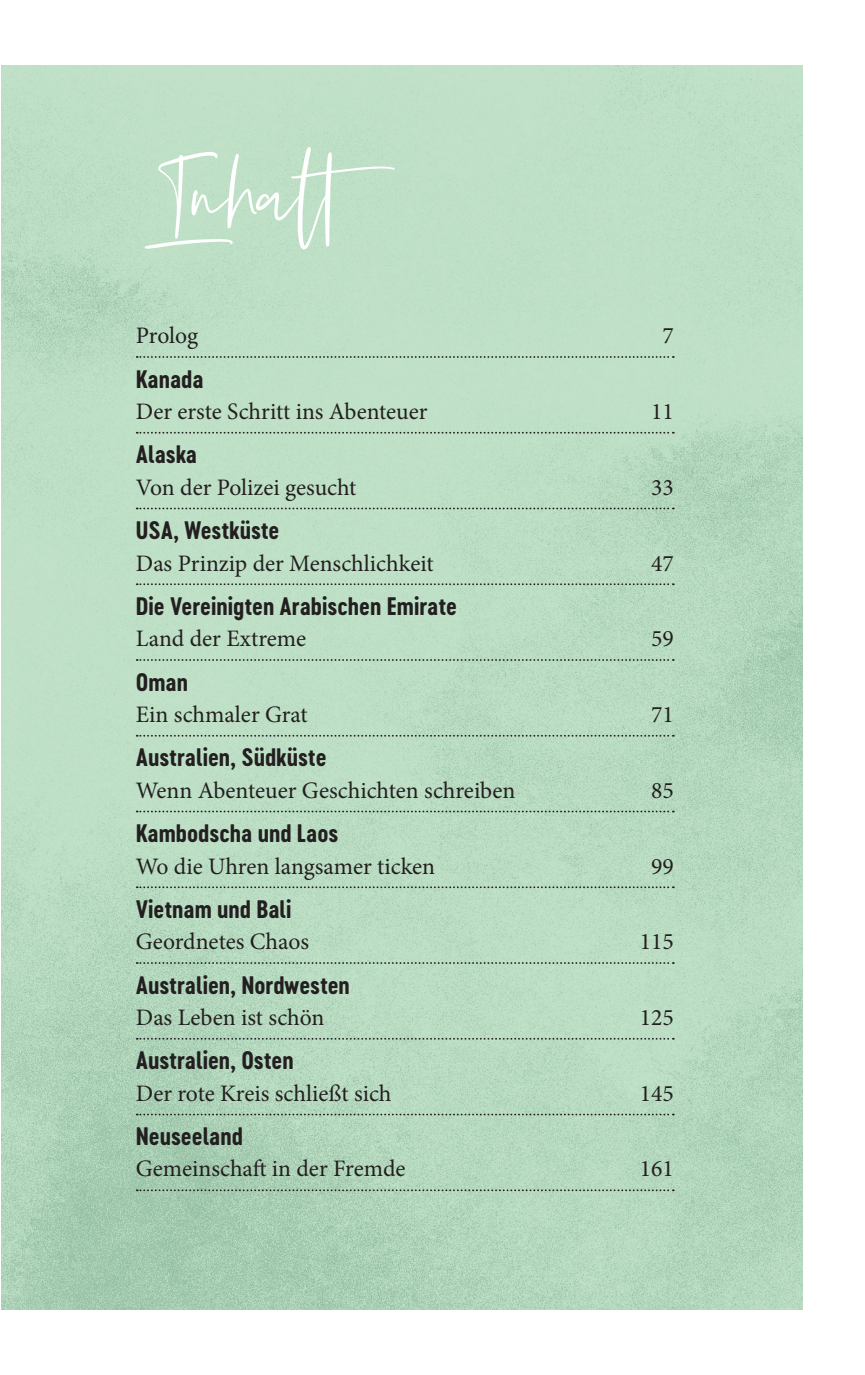
<style>
.page{position:relative;width:865px;height:1375px;background:#fff}
.page>*{position:absolute;margin:0;border:0;box-sizing:border-box;transform-origin:0 0}
.t1{font:112.5px "Silver South Script";color:#fff}
.t2{font:23.62px "Minion Pro";color:#231f20}
.t3{font:23.62px "Cervo Neue Bold Neue";color:#231f20}
</style>
<div class="page">
<img style="left:2px;top:66px;width:800px;height:1243px">
<svg style="left:137px;top:356px;width:537px;height:2px"></svg>
<svg style="left:137px;top:432px;width:537px;height:2px"></svg>
<svg style="left:137px;top:508px;width:537px;height:1px"></svg>
<svg style="left:137px;top:583px;width:537px;height:2px"></svg>
<svg style="left:137px;top:659px;width:537px;height:2px"></svg>
<svg style="left:137px;top:735px;width:537px;height:2px"></svg>
<svg style="left:137px;top:811px;width:537px;height:1px"></svg>
<svg style="left:137px;top:886px;width:537px;height:2px"></svg>
<svg style="left:137px;top:962px;width:537px;height:2px"></svg>
<svg style="left:137px;top:1038px;width:537px;height:2px"></svg>
<svg style="left:137px;top:1114px;width:537px;height:1px"></svg>
<svg style="left:137px;top:1189px;width:537px;height:2px"></svg>
<h1 class="t1" style="left:155px;top:128px;width:275px">Inhalt</h1>
<p class="t2" style="left:136px;top:320px;width:64px">Prolog</p>
<p class="t2" style="left:662px;top:320px;width:13px">7</p>
<p class="t3" style="left:136px;top:363px;width:69px">Kanada</p>
<p class="t2" style="left:136px;top:396px;width:293px">Der erste Schritt ins Abenteuer</p>
<p class="t2" style="left:651px;top:396px;width:24px">11</p>
<p class="t3" style="left:136px;top:438px;width:63px">Alaska</p>
<p class="t2" style="left:136px;top:471px;width:222px">Von der Polizei gesucht</p>
<p class="t2" style="left:651px;top:471px;width:24px">33</p>
<p class="t3" style="left:136px;top:514px;width:145px">USA, Westküste</p>
<p class="t2" style="left:136px;top:547px;width:299px">Das Prinzip der Menschlichkeit</p>
<p class="t2" style="left:651px;top:547px;width:24px">47</p>
<p class="t3" style="left:136px;top:590px;width:323px">Die Vereinigten Arabischen Emirate</p>
<p class="t2" style="left:136px;top:623px;width:172px">Land der Extreme</p>
<p class="t2" style="left:651px;top:623px;width:24px">59</p>
<p class="t3" style="left:136px;top:666px;width:54px">Oman</p>
<p class="t2" style="left:136px;top:699px;width:173px">Ein schmaler Grat</p>
<p class="t2" style="left:651px;top:699px;width:24px">71</p>
<p class="t3" style="left:136px;top:741px;width:192px">Australien, Südküste</p>
<p class="t2" style="left:136px;top:774px;width:381px">Wenn Abenteuer Geschichten schreiben</p>
<p class="t2" style="left:651px;top:774px;width:24px">85</p>
<p class="t3" style="left:136px;top:817px;width:204px">Kambodscha und Laos</p>
<p class="t2" style="left:136px;top:850px;width:301px">Wo die Uhren langsamer ticken</p>
<p class="t2" style="left:651px;top:850px;width:24px">99</p>
<p class="t3" style="left:136px;top:893px;width:157px">Vietnam und Bali</p>
<p class="t2" style="left:136px;top:926px;width:175px">Geordnetes Chaos</p>
<p class="t2" style="left:640px;top:926px;width:36px">115</p>
<p class="t3" style="left:136px;top:969px;width:216px">Australien, Nordwesten</p>
<p class="t2" style="left:136px;top:1002px;width:190px">Das Leben ist schön</p>
<p class="t2" style="left:640px;top:1002px;width:36px">125</p>
<p class="t3" style="left:136px;top:1044px;width:159px">Australien, Osten</p>
<p class="t2" style="left:136px;top:1077px;width:257px">Der rote Kreis schließt sich</p>
<p class="t2" style="left:640px;top:1077px;width:36px">145</p>
<p class="t3" style="left:136px;top:1120px;width:109px">Neuseeland</p>
<p class="t2" style="left:136px;top:1153px;width:271px">Gemeinschaft in der Fremde</p>
<p class="t2" style="left:640px;top:1153px;width:36px">161</p>
</div>
